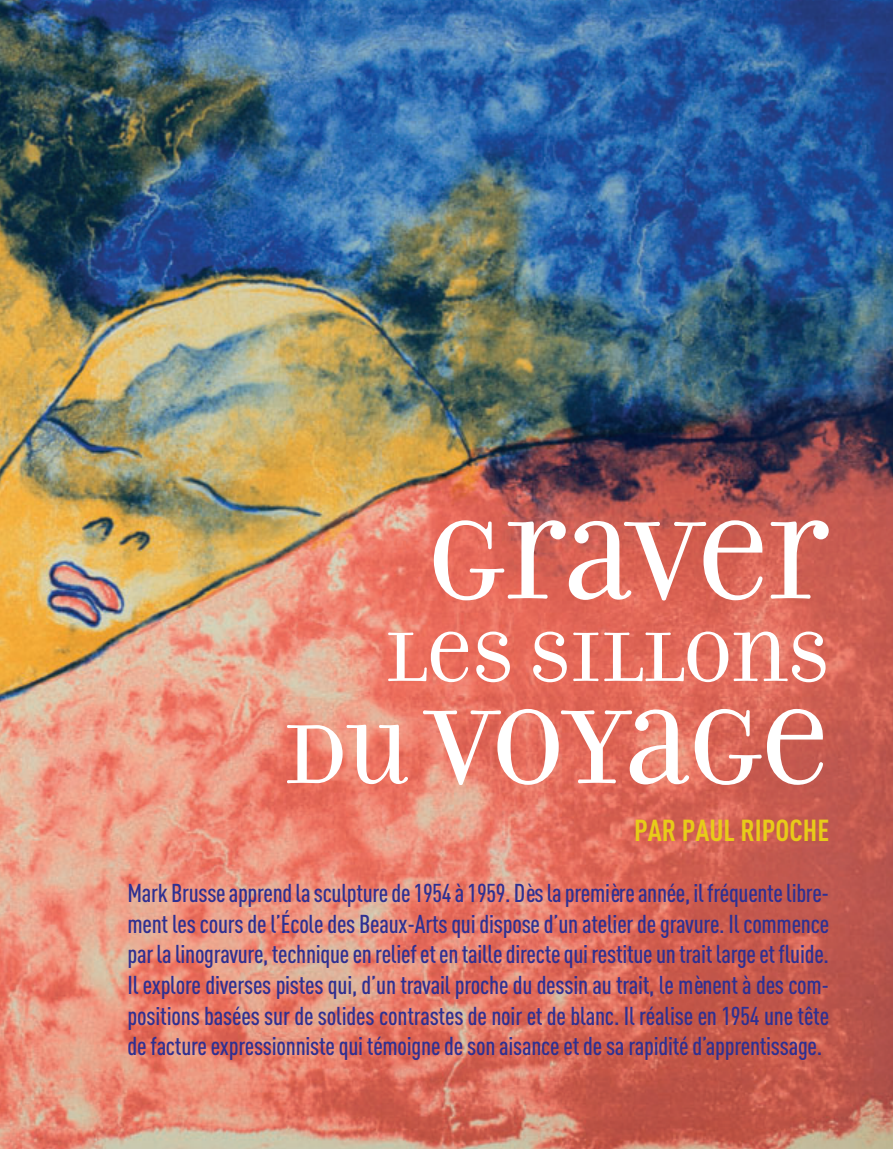
<style>
.page{position:relative;width:893px;height:1149px;background:#fff}
.page>*{position:absolute;margin:0;border:0;box-sizing:border-box;transform-origin:0 0}
.t1{font:118.5px "Filosofia Unicase";letter-spacing:-.015em;color:#fff}
.t2{font:112.5px "Filosofia Unicase";color:#fff}
.t3{font:75px "Filosofia Unicase";color:#fff}
.t4{font:700 30px "DIN Cond";color:#e8cb19}
.t5{font:500 25.5px/30.6px "DIN Cond";letter-spacing:-.01em;color:#2e3092;text-align:justify}
.s1{font-size:90px}
</style>
<div class="page">
<img style="left:0;top:0;width:893px;height:1148px">
<p class="t1" style="left:428px;top:488px;width:403px">GRAVER</p>
<p class="t3" style="left:385px;top:611px;width:445px">LES SILLONS</p>
<p class="t2" style="left:284px;top:678px;width:547px"><span class="s1">DU</span> VOYAGE</p>
<p class="t4" style="left:634px;top:819px;width:197px">PAR PAUL RIPOCHE</p>
<p class="t5" style="left:128px;top:879px;width:703px">Mark Brusse apprend la sculpture de 1954 à 1959. Dès la première année, il fréquente libre&shy;ment les cours de l’École des Beaux-Arts qui dispose d’un atelier de gravure. Il commence par la linogravure, technique en relief et en taille directe qui restitue un trait large et fluide.<br>Il explore diverses pistes qui, d’un travail proche du dessin au trait, le mènent à des com&shy;positions basées sur de solides contrastes de noir et de blanc. Il réalise en 1954 une tête de facture expressionniste qui témoigne de son aisance et de sa rapidité d’apprentissage.</p>
</div>
